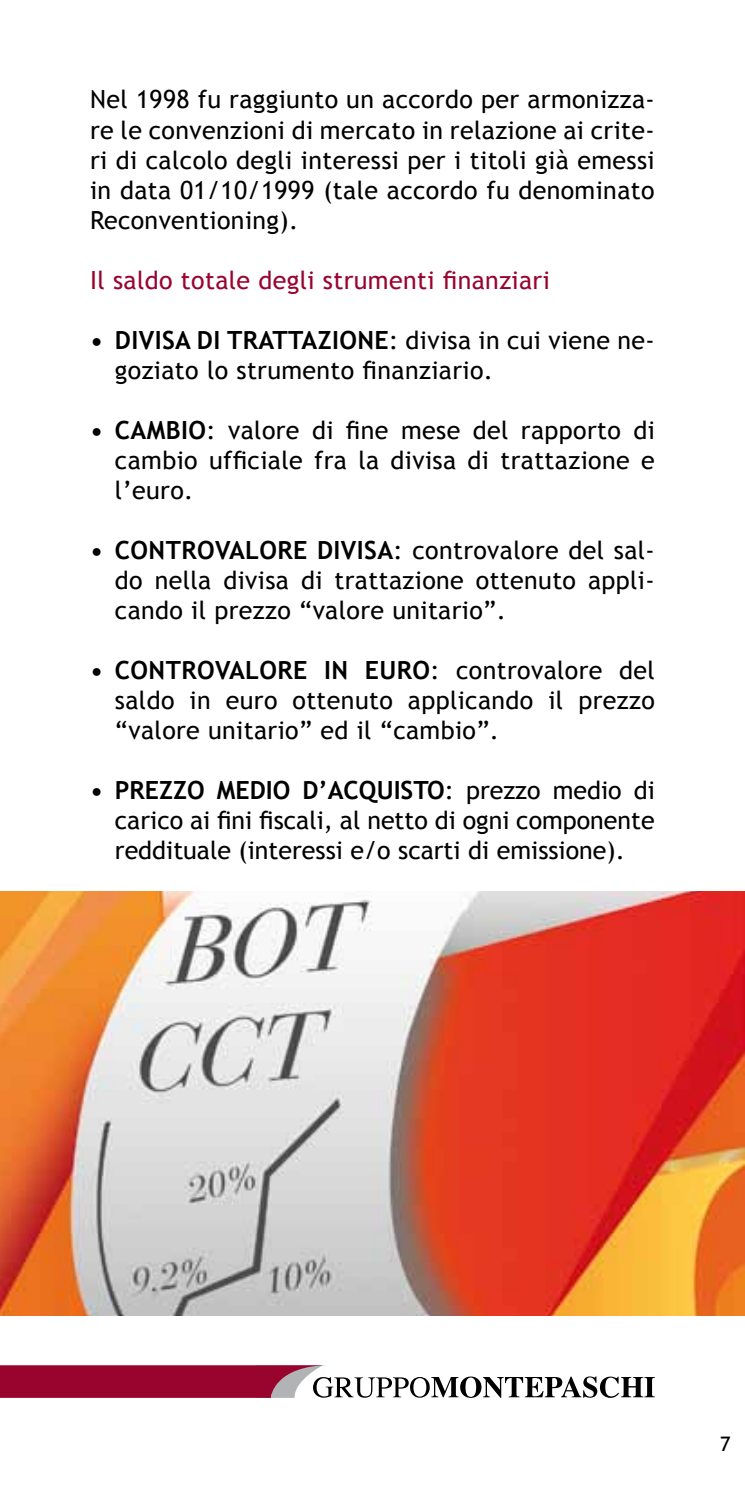
<style>
.page{position:relative;width:745px;height:1489px;background:#fff}
.page>*{position:absolute;margin:0;border:0;box-sizing:border-box;transform-origin:0 0}
.t1{font:25px/30px "Trebuchet MS";letter-spacing:.015em;color:#000;text-align:justify}
.t2{font:25px "Trebuchet MS";letter-spacing:.015em;color:#99042f}
.t3{font:20px "Trebuchet MS";color:#000}
.s1{font-weight:700}
</style>
<div class="page">
<svg style="left:0;top:1365px;width:654px;height:32px"></svg>
<img style="left:0;top:891px;width:744px;height:424px">
<p class="t1" style="left:90px;top:85px;width:565px">Nel 1998 fu raggiunto un accordo per armonizza&shy;re le convenzioni di mercato in relazione ai crite&shy;ri di calcolo degli interessi per i titoli già emessi in data 01/10/1999 (tale accordo fu denominato Reconventioning).</p>
<p class="t2" style="left:90px;top:265px;width:461px">Il saldo totale degli strumenti finanziari</p>
<p class="t1" style="left:115px;top:325px;width:541px;text-indent:-25px"><span class="s1">• DIVISA DI TRATTAZIONE</span>: divisa in cui viene ne&shy;goziato lo strumento finanziario.</p>
<p class="t1" style="left:115px;top:415px;width:541px;text-indent:-25px"><span class="s1">• CAMBIO</span>: valore di fine mese del rapporto di cambio ufficiale fra la divisa di trattazione e l’euro.</p>
<p class="t1" style="left:115px;top:535px;width:541px;text-indent:-25px"><span class="s1">• CONTROVALORE DIVISA</span>: controvalore del sal&shy;do nella divisa di trattazione ottenuto appli&shy;cando il prezzo “valore unitario”.</p>
<p class="t1" style="left:115px;top:655px;width:541px;text-indent:-25px"><span class="s1">• CONTROVALORE IN EURO</span>: controvalore del saldo in euro ottenuto applicando il prezzo “valore unitario” ed il “cambio”.</p>
<p class="t1" style="left:115px;top:775px;width:541px;text-indent:-25px"><span class="s1">• PREZZO MEDIO D’ACQUISTO</span>: prezzo medio di carico ai fini fiscali, al netto di ogni componente reddituale (interessi e/o scarti di emissione).</p>
<p class="t3" style="left:719px;top:1431px;width:12px">7</p>
</div>
